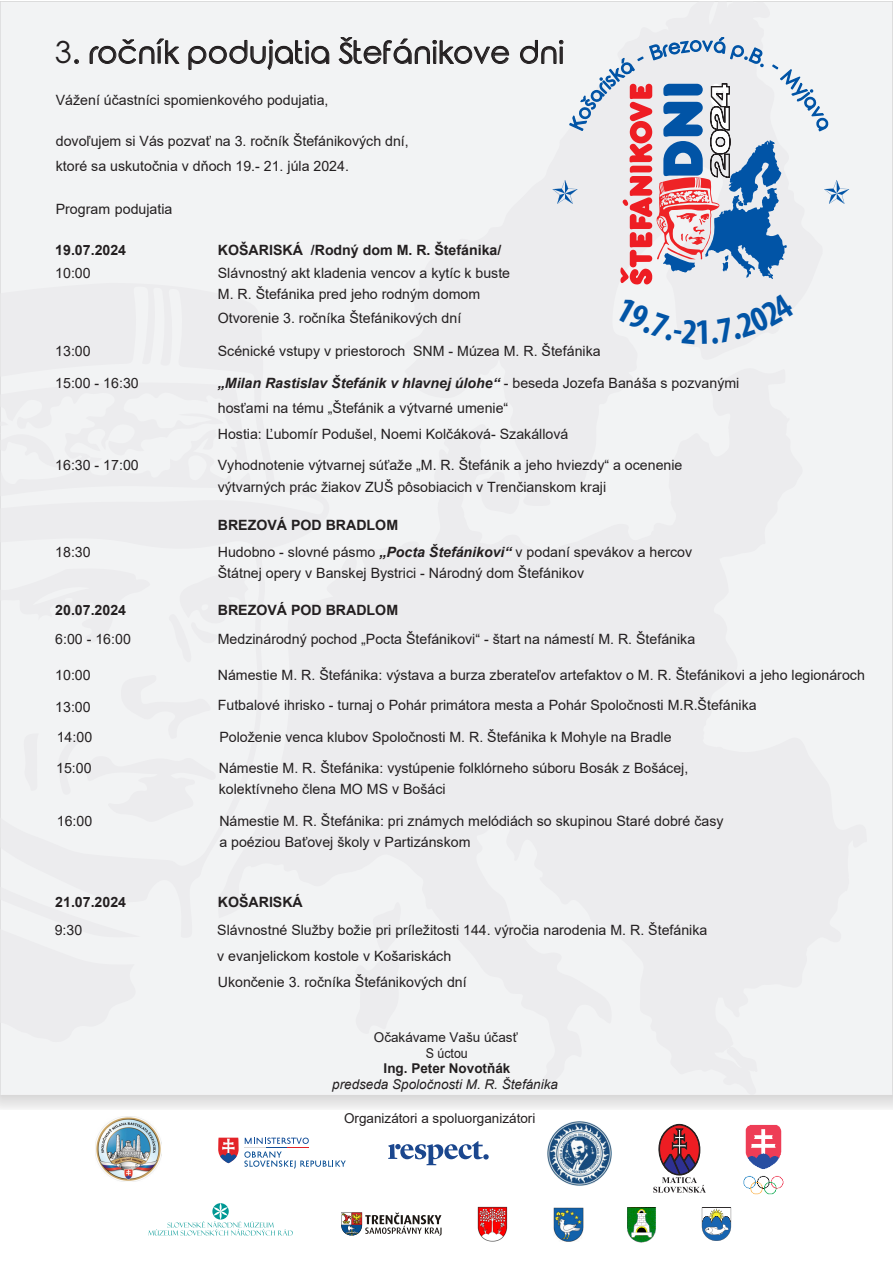
<style>
.page{position:relative;width:893px;height:1263px;background:#fff}
.page>*{position:absolute;margin:0;border:0;box-sizing:border-box;transform-origin:0 0}
.t1{font:30.45px "Rounded Elegance";color:#231f20}
.t2{font:14.1px/21.3px "Arial";color:#231f20}
.t3{font:700 14.1px "Arial";color:#231f20}
.t4{font:13.5px/16.6px "Arial";color:#231f20;text-align:center}
.t5{font:italic 13.5px "Arial";color:#231f20}
.t6{font:700 13.5px "Arial";color:#231f20}
.s1{font-weight:700;font-style:italic}
</style>
<div class="page">
<div style="left:1px;top:2px;width:891px;height:1093px;background:#f2f3f4"></div>
<div style="left:402px;top:2px;width:421px;height:365px;background:#f2f3f4"></div>
<div style="left:1px;top:367px;width:867px;height:728px;background:#ececee"></div>
<div style="left:474px;top:471px;width:47px;height:44px;background:#ececee"></div>
<div style="left:1px;top:283px;width:332px;height:656px;background:#f2f3f4"></div>
<div style="left:1px;top:843px;width:140px;height:96px;background:#f2f3f4"></div>
<svg style="left:22px;top:733px;width:17px;height:58px"></svg>
<div style="left:57px;top:674px;width:159px;height:150px;background:#f2f3f4"></div>
<div style="left:168px;top:573px;width:80px;height:90px;background:#f2f3f4"></div>
<div style="left:1px;top:568px;width:151px;height:76px;background:#f2f3f4"></div>
<svg style="left:341px;top:1212px;width:101px;height:24px"></svg>
<svg style="left:388px;top:1141px;width:101px;height:24px"></svg>
<svg style="left:74px;top:59px;width:5px;height:5px"></svg>
<svg style="left:90px;top:39px;width:90px;height:25px"></svg>
<svg style="left:189px;top:40px;width:140px;height:30px"></svg>
<svg style="left:339px;top:37px;width:170px;height:27px"></svg>
<svg style="left:218px;top:1137px;width:128px;height:32px"></svg>
<img style="left:548px;top:1121px;width:63px;height:64px">
<img style="left:727px;top:1106px;width:73px;height:105px">
<svg style="left:520px;top:36px;width:329px;height:248px"></svg>
<svg style="left:653px;top:1124px;width:53px;height:69px"></svg>
<img style="left:96px;top:1116px;width:65px;height:66px">
<img style="left:478px;top:1206px;width:30px;height:35px">
<svg style="left:702px;top:1207px;width:29px;height:34px"></svg>
<img style="left:553px;top:1207px;width:31px;height:34px">
<img style="left:628px;top:1207px;width:28px;height:35px">
<svg style="left:148px;top:1203px;width:145px;height:32px"></svg>
<div style="left:615px;top:293px;width:180px;height:51px;background:#ececee"></div>
<h1 class="t1" style="left:55px;top:35px;width:511px">3. ročník podujatia Štefánikove dni</h1>
<p class="t2" style="left:56px;top:89px;width:274px">Vážení účastníci spomienkového podujatia,</p>
<p class="t2" style="left:56px;top:128px;width:354px;line-height:25.5px">dovoľujem si Vás pozvať na 3. ročník Štefánikových dní, ktoré sa uskutočnia v dňoch 19.- 21. júla 2024.</p>
<p class="t2" style="left:56px;top:198px;width:118px">Program podujatia</p>
<p class="t3" style="left:55px;top:240px;width:72px">19.07.2024</p>
<p class="t3" style="left:218px;top:240px;width:285px">KOŠARISKÁ /Rodný dom M. R. Štefánika/</p>
<p class="t2" style="left:55px;top:262px;width:37px">10:00</p>
<p class="t2" style="left:218px;top:262px;width:294px">Slávnostný akt kladenia vencov a kytíc k buste<br>M. R. Štefánika pred jeho rodným domom</p>
<p class="t2" style="left:218px;top:307px;width:245px">Otvorenie 3. ročníka Štefánikových dní</p>
<p class="t2" style="left:55px;top:340px;width:37px">13:00</p>
<p class="t2" style="left:218px;top:340px;width:384px">Scénické vstupy v priestoroch SNM - Múzea M. R. Štefánika</p>
<p class="t2" style="left:55px;top:372px;width:85px">15:00 - 16:30</p>
<p class="t2" style="left:218px;top:370px;width:523px;line-height:25.5px"><span class="s1">„Milan Rastislav Štefánik v hlavnej úlohe“</span> - beseda Jozefa Banáša s pozvanými hosťami na tému „Štefánik a výtvarné umenie“<br>Hostia: Ľubomír Podušel, Noemi Kolčáková- Szakállová</p>
<p class="t2" style="left:55px;top:455px;width:85px">16:30 - 17:00</p>
<p class="t2" style="left:218px;top:455px;width:466px">Vyhodnotenie výtvarnej súťaže „M. R. Štefánik a jeho hviezdy“ a ocenenie výtvarných prác žiakov ZUŠ pôsobiacich v Trenčianskom kraji</p>
<p class="t3" style="left:218px;top:515px;width:182px">BREZOVÁ POD BRADLOM</p>
<p class="t2" style="left:55px;top:541px;width:37px">18:30</p>
<p class="t2" style="left:218px;top:541px;width:476px">Hudobno - slovné pásmo <span class="s1">„Pocta Štefánikovi“</span> v podaní spevákov a hercov<br>Štátnej opery v Banskej Bystrici - Národný dom Štefánikov</p>
<p class="t3" style="left:55px;top:600px;width:72px">20.07.2024</p>
<p class="t3" style="left:218px;top:600px;width:182px">BREZOVÁ POD BRADLOM</p>
<p class="t2" style="left:55px;top:628px;width:77px">6:00 - 16:00</p>
<p class="t2" style="left:218px;top:628px;width:479px">Medzinárodný pochod „Pocta Štefánikovi“ - štart na námestí M. R. Štefánika</p>
<p class="t2" style="left:55px;top:664px;width:37px">10:00</p>
<p class="t2" style="left:218px;top:660px;width:649px;line-height:29.7px">Námestie M. R. Štefánika: výstava a burza zberateľov artefaktov o M. R. Štefánikovi a jeho legionároch<br>Futbalové ihrisko - turnaj o Pohár primátora mesta a Pohár Spoločnosti M.R.Štefánika</p>
<p class="t2" style="left:55px;top:696px;width:37px">13:00</p>
<p class="t2" style="left:57px;top:726px;width:37px">14:00</p>
<p class="t2" style="left:219px;top:726px;width:454px">Položenie venca klubov Spoločnosti M. R. Štefánika k Mohyle na Bradle</p>
<p class="t2" style="left:56px;top:757px;width:37px">15:00</p>
<p class="t2" style="left:219px;top:757px;width:471px">Námestie M. R. Štefánika: vystúpenie folklórneho súboru Bosák z Bošácej, kolektívneho člena MO MS v Bošáci</p>
<p class="t2" style="left:57px;top:810px;width:37px">16:00</p>
<p class="t2" style="left:219px;top:810px;width:506px">Námestie M. R. Štefánika: pri známych melódiách so skupinou Staré dobré časy a poéziou Baťovej školy v Partizánskom</p>
<p class="t3" style="left:55px;top:892px;width:72px">21.07.2024</p>
<p class="t3" style="left:218px;top:892px;width:87px">KOŠARISKÁ</p>
<p class="t2" style="left:55px;top:919px;width:29px">9:30</p>
<p class="t2" style="left:217px;top:917px;width:492px;line-height:25.5px">Slávnostné Služby božie pri príležitosti 144. výročia narodenia M. R. Štefánika v evanjelickom kostole v Košariskách</p>
<p class="t2" style="left:218px;top:971px;width:250px">Ukončenie 3. ročníka Štefánikových dní</p>
<p class="t4" style="left:374px;top:1028px;width:145px">Očakávame Vašu účasť<br>S úctou</p>
<p class="t6" style="left:384px;top:1059px;width:128px">Ing. Peter Novotňák</p>
<p class="t5" style="left:332px;top:1075px;width:227px">predseda Spoločnosti M. R. Štefánika</p>
<p class="t4" style="left:344px;top:1110px;width:193px">Organizátori a spoluorganizátori</p>
</div>
